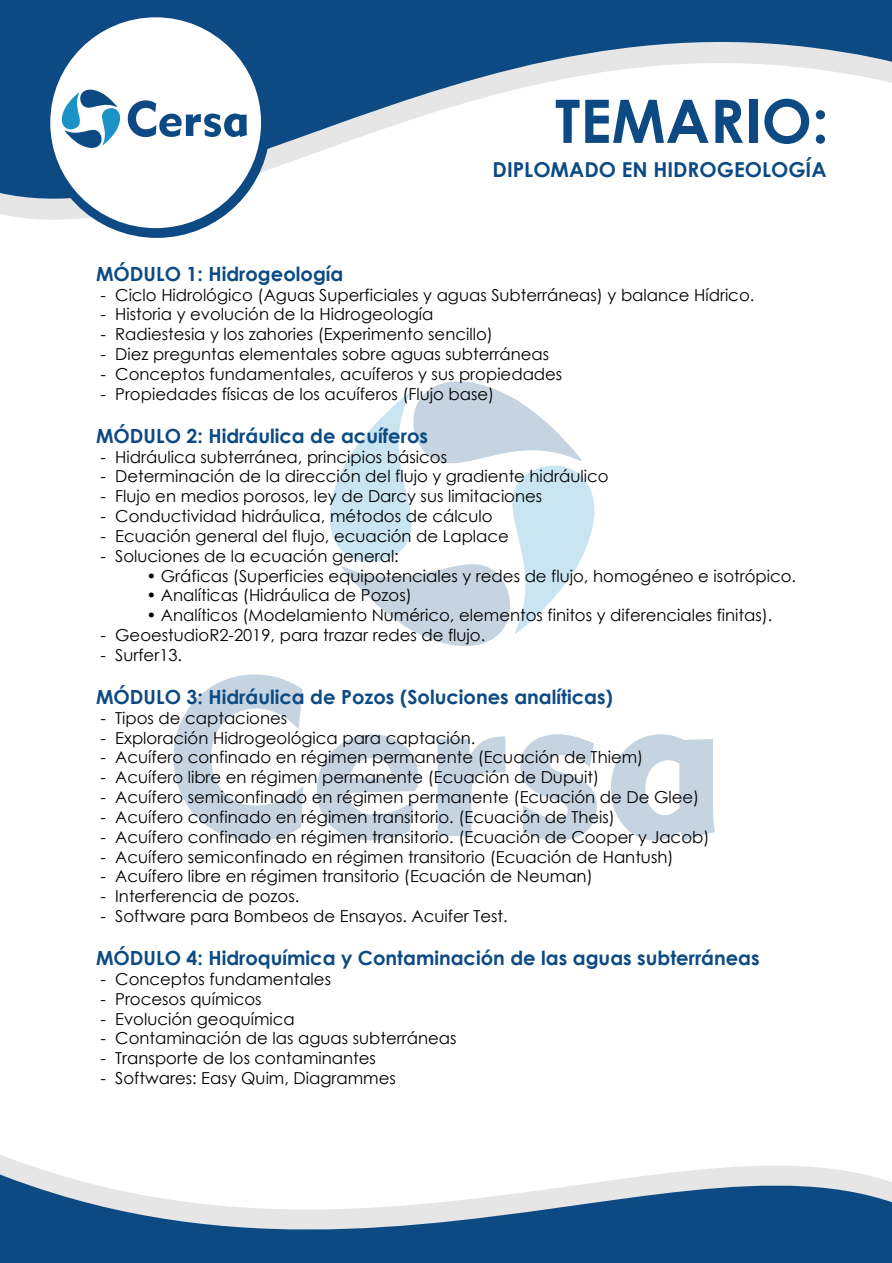
<style>
.page{position:relative;width:892px;height:1263px;background:#fff}
.page>*{position:absolute;margin:0;border:0;box-sizing:border-box;transform-origin:0 0}
.t1{font:700 60px "Century Gothic";color:#0d4a83}
.t2{font:700 20.55px "Century Gothic";color:#0d4a83}
.t3{font:700 19.5px "Century Gothic";color:#0c4a83}
.t4{font:16.5px "Century Gothic";color:#000}
</style>
<div class="page">
<svg style="left:173px;top:674px;width:541px;height:167px"></svg>
<svg style="left:330px;top:381px;width:264px;height:265px"></svg>
<svg style="left:0;top:0;width:892px;height:238px"></svg>
<div style="left:43px;top:11px;width:227px;height:227px;background:#0d4a83;border-radius:50%"></div>
<div style="left:50px;top:17px;width:211px;height:211px;background:#fff;border-radius:50%"></div>
<svg style="left:128px;top:100px;width:119px;height:37px"></svg>
<svg style="left:61px;top:89px;width:60px;height:59px"></svg>
<svg style="left:0;top:1155px;width:892px;height:107px;fill:#0d4a83"></svg>
<h1 class="t1" style="left:555px;top:76px;width:275px">TEMARIO:</h1>
<p class="t2" style="left:492px;top:153px;width:335px">DIPLOMADO EN HIDROGEOLOGÍA</p>
<p class="t3" style="left:96px;top:259px;width:249px">MÓDULO 1: Hidrogeología</p>
<p class="t4" style="left:101px;top:283px;width:655px">- Ciclo Hidrológico (Aguas Superficiales y aguas Subterráneas) y balance Hídrico.</p>
<p class="t4" style="left:101px;top:303px;width:334px">- Historia y evolución de la Hidrogeología</p>
<p class="t4" style="left:101px;top:322px;width:394px">- Radiestesia y los zahories (Experimento sencillo)</p>
<p class="t4" style="left:101px;top:342px;width:450px">- Diez preguntas elementales sobre aguas subterráneas</p>
<p class="t4" style="left:101px;top:362px;width:463px">- Conceptos fundamentales, acuíferos y sus propiedades</p>
<p class="t4" style="left:101px;top:382px;width:395px">- Propiedades físicas de los acuíferos (Flujo base)</p>
<p class="t3" style="left:96px;top:421px;width:333px">MÓDULO 2: Hidráulica de acuíferos</p>
<p class="t4" style="left:101px;top:445px;width:348px">- Hidráulica subterránea, principios básicos</p>
<p class="t4" style="left:101px;top:465px;width:509px">- Determinación de la dirección del flujo y gradiente hidráulico</p>
<p class="t4" style="left:101px;top:484px;width:443px">- Flujo en medios porosos, ley de Darcy sus limitaciones</p>
<p class="t4" style="left:101px;top:504px;width:393px">- Conductividad hidráulica, métodos de cálculo</p>
<p class="t4" style="left:101px;top:524px;width:410px">- Ecuación general del flujo, ecuación de Laplace</p>
<p class="t4" style="left:101px;top:544px;width:300px">- Soluciones de la ecuación general:</p>
<p class="t4" style="left:146px;top:564px;width:651px">• Gráficas (Superficies equipotenciales y redes de flujo, homogéneo e isotrópico.</p>
<p class="t4" style="left:146px;top:583px;width:267px">• Analíticas (Hidráulica de Pozos)</p>
<p class="t4" style="left:146px;top:603px;width:627px">• Analíticos (Modelamiento Numérico, elementos finitos y diferenciales finitas).</p>
<p class="t4" style="left:101px;top:623px;width:386px">- GeoestudioR2-2019, para trazar redes de flujo.</p>
<p class="t4" style="left:101px;top:643px;width:83px">- Surfer13.</p>
<p class="t3" style="left:96px;top:682px;width:518px">MÓDULO 3: Hidráulica de Pozos (Soluciones analíticas)</p>
<p class="t4" style="left:101px;top:706px;width:188px">- Tipos de captaciones</p>
<p class="t4" style="left:101px;top:726px;width:376px">- Exploración Hidrogeológica para captación.</p>
<p class="t4" style="left:101px;top:745px;width:544px">- Acuífero confinado en régimen permanente (Ecuación de Thiem)</p>
<p class="t4" style="left:101px;top:765px;width:500px">- Acuífero libre en régimen permanente (Ecuación de Dupuit)</p>
<p class="t4" style="left:101px;top:785px;width:600px">- Acuífero semiconfinado en régimen permanente (Ecuación de De Glee)</p>
<p class="t4" style="left:101px;top:805px;width:516px">- Acuífero confinado en régimen transitorio. (Ecuación de Theis)</p>
<p class="t4" style="left:101px;top:825px;width:610px">- Acuífero confinado en régimen transitorio. (Ecuación de Cooper y Jacob)</p>
<p class="t4" style="left:101px;top:844px;width:574px">- Acuífero semiconfinado en régimen transitorio (Ecuación de Hantush)</p>
<p class="t4" style="left:101px;top:864px;width:493px">- Acuífero libre en régimen transitorio (Ecuación de Neuman)</p>
<p class="t4" style="left:101px;top:884px;width:200px">- Interferencia de pozos.</p>
<p class="t4" style="left:101px;top:904px;width:408px">- Software para Bombeos de Ensayos. Acuifer Test.</p>
<p class="t3" style="left:96px;top:943px;width:665px">MÓDULO 4: Hidroquímica y Contaminación de las aguas subterráneas</p>
<p class="t4" style="left:101px;top:967px;width:232px">- Conceptos fundamentales</p>
<p class="t4" style="left:101px;top:987px;width:162px">- Procesos químicos</p>
<p class="t4" style="left:101px;top:1006px;width:196px">- Evolución geoquímica</p>
<p class="t4" style="left:101px;top:1026px;width:357px">- Contaminación de las aguas subterráneas</p>
<p class="t4" style="left:101px;top:1046px;width:277px">- Transporte de los contaminantes</p>
<p class="t4" style="left:101px;top:1066px;width:297px">- Softwares: Easy Quim, Diagrammes</p>
</div>
